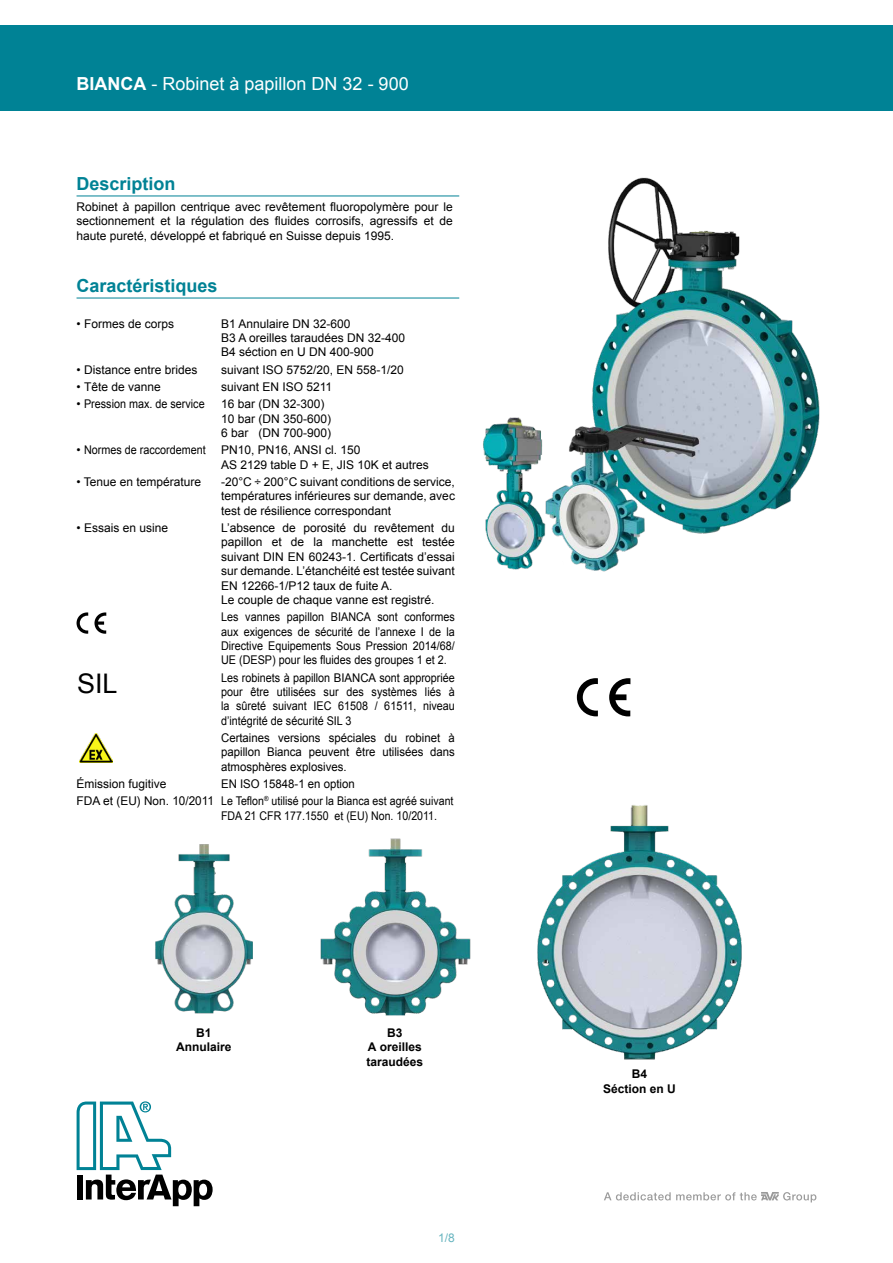
<style>
.page{position:relative;width:893px;height:1263px;background:#fff}
.page>*{position:absolute;margin:0;border:0;box-sizing:border-box;transform-origin:0 0}
.t1{font:27px "Arial";color:#000}
.t2{font:18px "Arial";color:#fff}
.t3{font:700 18px "Arial";color:#008295}
.t4{font:12px/14.4px "Arial";color:#000}
.t5{font:12px/14.4px "Arial";color:#000;text-align:justify;scale:.9 1}
.t6{font:12px/14.4px "Arial";color:#000;text-align:justify;scale:.95 1}
.t7{font:12px/14.4px "Arial Narrow";color:#000;scale:1.2 1}
.t8{font:700 12px/14.4px "Arial";color:#000;text-align:center}
.t9{font:12px "Arial";color:#66b4bf}
.s1{font-weight:700}
.s2{font-family:"Arial"}
</style>
<div class="page">
<svg style="left:77px;top:1101px;width:136px;height:105px"></svg>
<div style="left:0;top:26px;width:893px;height:85px;background:#008295"></div>
<svg style="left:604px;top:1192px;width:212px;height:10px"></svg>
<img style="left:155px;top:844px;width:98px;height:170px">
<img style="left:320px;top:838px;width:150px;height:178px">
<img style="left:537px;top:805px;width:205px;height:255px">
<img style="left:483px;top:177px;width:337px;height:395px">
<svg style="left:609px;top:678px;width:21px;height:38px"></svg>
<svg style="left:577px;top:678px;width:21px;height:38px"></svg>
<hr style="left:77px;top:196px;width:382px;height:1px;background:#008295">
<hr style="left:77px;top:298px;width:382px;height:1px;background:#008295">
<svg style="left:94px;top:612px;width:12px;height:22px"></svg>
<svg style="left:77px;top:612px;width:11px;height:22px"></svg>
<img style="left:80px;top:733px;width:33px;height:29px">
<h2 class="t2" style="left:77px;top:72px;width:334px"><span class="s1">BIANCA</span> - Robinet à papillon DN 32 - 900</h2>
<h2 class="t3" style="left:77px;top:171px;width:101px">Description</h2>
<p class="t4" style="left:77px;top:200px;width:378px;text-align:justify">Robinet à papillon centrique avec revêtement fluoropolymère pour le sectionnement et la régulation des fluides corrosifs, agressifs et de haute pureté, développé et fabriqué en Suisse depuis 1995.</p>
<h2 class="t3" style="left:77px;top:273px;width:143px">Caractéristiques</h2>
<p class="t4" style="left:77px;top:316px;width:99px">• Formes de corps</p>
<p class="t4" style="left:221px;top:316px;width:186px">B1 Annulaire DN 32-600<br>B3 A oreilles taraudées DN 32-400<br>B4 séction en U DN 400-900</p>
<p class="t4" style="left:77px;top:362px;width:122px">• Distance entre brides</p>
<p class="t4" style="left:221px;top:362px;width:184px">suivant ISO 5752/20, EN 558-1/20</p>
<p class="t4" style="left:77px;top:380px;width:86px">• Tête de vanne</p>
<p class="t4" style="left:221px;top:380px;width:113px">suivant EN ISO 5211</p>
<p class="t4" style="left:77px;top:397px;width:130px">• Pression max. de service</p>
<p class="t4" style="left:221px;top:397px;width:112px">16 bar (DN 32-300)<br>10 bar (DN 350-600)<br>6 bar (DN 700-900)</p>
<p class="t4" style="left:77px;top:443px;width:131px">• Normes de raccordement</p>
<p class="t4" style="left:221px;top:443px;width:209px">PN10, PN16, ANSI cl. 150<br>AS 2129 table D + E, JIS 10K et autres</p>
<p class="t4" style="left:77px;top:475px;width:126px">• Tenue en température</p>
<p class="t4" style="left:221px;top:475px;width:235px;text-align:justify">-20°C ÷ 200°C suivant conditions de service, températures inférieures sur demande, avec test de résilience correspondant</p>
<p class="t4" style="left:77px;top:521px;width:93px">• Essais en usine</p>
<p class="t4" style="left:221px;top:521px;width:235px">L’absence de porosité du revêtement du papillon et de la manchette est testée suivant DIN EN 60243-1. Certificats d’essai sur demande. L’étanchéité est testée suivant EN 12266-1/P12 taux de fuite A.<br>Le couple de chaque vanne est registré.</p>
<p class="t5" style="left:221px;top:610px;width:261px">Les vannes papillon BIANCA sont conformes aux exigences de sécurité de l’annexe I de la Directive Equipements Sous Pression 2014/68/ UE (DESP) pour les fluides des groupes 1 et 2.</p>
<h1 class="t1" style="left:77px;top:666px;width:42px">SIL</h1>
<p class="t5" style="left:221px;top:670px;width:261px">Les robinets à papillon BIANCA sont appropriée pour être utilisées sur des systèmes liés à la sûreté suivant IEC 61508 / 61511, niveau d’intégrité de sécurité SIL 3</p>
<p class="t6" style="left:221px;top:731px;width:248px">Certaines versions spéciales du robinet à papillon Bianca peuvent être utilisées dans atmosphères explosives.</p>
<p class="t4" style="left:77px;top:777px;width:92px">Émission fugitive</p>
<p class="t6" style="left:221px;top:777px;width:142px">EN ISO 15848-1 en option</p>
<p class="t7" style="left:221px;top:793px;width:195px;text-indent:-145px"><span class="s2">FDA et</span> (EU) Non. 10/2011 Le Teflon<sup>®</sup> utilisé pour la Bianca est agréé suivant<br>FDA 21 CFR 177.1550 et (EU) Non. 10/2011.</p>
<p class="t8" style="left:176px;top:1026px;width:57px">B1<br>Annulaire</p>
<p class="t8" style="left:367px;top:1026px;width:58px">B3<br>A oreilles taraudées</p>
<p class="t9" style="left:438px;top:1230px;width:18px">1/8</p>
<p class="t8" style="left:603px;top:1067px;width:74px">B4<br>Séction en U</p>
</div>
